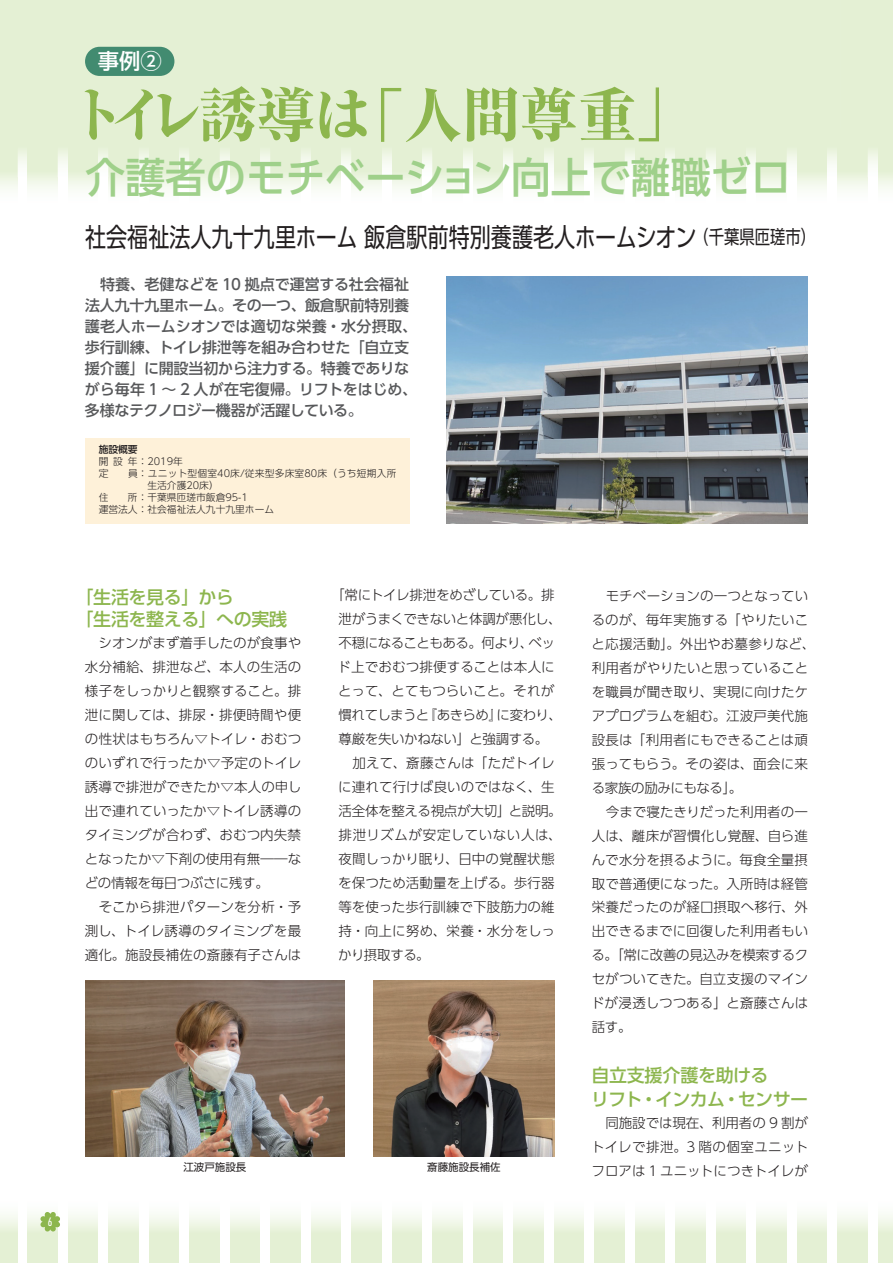
<style>
.page{position:relative;width:893px;height:1263px;background:#fff}
.page>*{position:absolute;margin:0;border:0;box-sizing:border-box;transform-origin:0 0}
.t1{font:800 59.25px "Ryumin Pr 6";letter-spacing:-.045em;color:#8db64e}
.t2{font:500 41.4px "UD Shin Go Pr 6";letter-spacing:-.01em;color:#9fd08a}
.t3{font:26.1px "UD Shin Go Pr 6";color:#231f20;scale:.81 1}
.t4{font:500 21.3px "UD Shin Go Pr 6";color:#fff}
.t5{font:500 18px/21.8px "UD Shin Go Pr 6";letter-spacing:-.02em;color:#8db64e}
.t6{font:500 15px/21px "UD Shin Go Pr 6";letter-spacing:-.01em;color:#57585a}
.t7{font:300 13.5px/24px "UD Shin Go Pr 6";letter-spacing:.005em;color:#231f20}
.t8{font:500 12px "DIN Cond";color:#fff}
.t9{font:10.5px "UD Shin Go Pr 6";color:#231f20}
.t10{font:300 9.75px "UD Shin Go Pr 6";color:#231f20}
.t11{font:300 9.75px "UD Shin Go Pr 6";letter-spacing:.02em;color:#231f20}
.t12{font:500 9.75px "UD Shin Go Pr 6";color:#231f20}
.s1{font-size:18.9px}
</style>
<div class="page">
<img style="left:28px;top:1215px;width:29px;height:48px">
<div style="left:0;top:0;width:893px;height:180px;background:#e4f0d4"></div>
<img style="left:878px;top:0;width:15px;height:64px">
<img style="left:878px;top:129px;width:15px;height:60px">
<img style="left:0;top:129px;width:17px;height:60px">
<img style="left:311px;top:129px;width:30px;height:60px">
<img style="left:635px;top:129px;width:30px;height:60px">
<img style="left:149px;top:129px;width:30px;height:60px">
<img style="left:473px;top:129px;width:30px;height:60px">
<img style="left:797px;top:129px;width:30px;height:60px">
<img style="left:68px;top:129px;width:30px;height:60px">
<img style="left:392px;top:129px;width:30px;height:60px">
<img style="left:716px;top:129px;width:30px;height:60px">
<img style="left:230px;top:129px;width:30px;height:60px">
<img style="left:554px;top:129px;width:30px;height:60px">
<img style="left:28px;top:129px;width:29px;height:60px">
<img style="left:352px;top:129px;width:29px;height:60px">
<img style="left:676px;top:129px;width:29px;height:60px">
<img style="left:190px;top:129px;width:29px;height:60px">
<img style="left:514px;top:129px;width:29px;height:60px">
<img style="left:838px;top:129px;width:29px;height:60px">
<img style="left:109px;top:129px;width:29px;height:60px">
<img style="left:433px;top:129px;width:29px;height:60px">
<img style="left:757px;top:129px;width:29px;height:60px">
<img style="left:271px;top:129px;width:29px;height:60px">
<img style="left:595px;top:129px;width:29px;height:60px">
<svg style="left:40px;top:1212px;width:20px;height:19px"></svg>
<div style="left:85px;top:47px;width:89px;height:29px;background:#428b70;border-radius:15px"></div>
<img style="left:446px;top:277px;width:362px;height:246px">
<div style="left:85px;top:438px;width:324px;height:85px;background:#fef1d9"></div>
<img style="left:85px;top:980px;width:260px;height:176px">
<img style="left:374px;top:980px;width:180px;height:176px">
<p class="t8" style="left:48px;top:1214px;width:6px">6</p>
<h3 class="t4" style="left:98px;top:44px;width:65px">事例②</h3>
<h1 class="t1" style="left:67px;top:68px;width:630px">トイレ誘導は「人間尊重」</h1>
<h2 class="t2" style="left:85px;top:144px;width:707px">介護者のモチベーション向上で離職ゼロ</h2>
<h3 class="t3" style="left:85px;top:216px;width:904px">社会福祉法人九十九里ホーム 飯倉駅前特別養護老人ホームシオン<span class="s1">（千葉県匝瑳市）</span></h3>
<p class="t6" style="left:85px;top:273px;width:334px">　特養、老健などを 10 拠点で運営する社会福祉法人九十九里ホーム。その一つ、飯倉駅前特別養護老人ホームシオンでは適切な栄養・水分摂取、歩行訓練、トイレ排泄等を組み合わせた「自立支援介護」に開設当初から注力する。特養でありながら毎年 1 ～ 2 人が在宅復帰。リフトをはじめ、多様なテクノロジー機器が活躍している。</p>
<p class="t12" style="left:99px;top:441px;width:40px">施設概要</p>
<p class="t10" style="left:99px;top:453px;width:86px">開設年：2019年</p>
<p class="t11" style="left:99px;top:465px;width:299px">定　　員：ユニット型個室40床/従来型多床室80床（うち短期入所</p>
<p class="t10" style="left:147px;top:477px;width:73px">生活介護20床）</p>
<p class="t10" style="left:99px;top:489px;width:151px">住　　所：千葉県匝瑳市飯倉95-1</p>
<p class="t10" style="left:99px;top:501px;width:177px">運営法人：社会福祉法人九十九里ホーム</p>
<p class="t7" style="left:338px;top:583px;width:226px;text-indent:-6px">「常にトイレ排泄をめざしている。排泄がうまくできないと体調が悪化し、不穏になることもある。何より、ベッド上でおむつ排便することは本人にとって、とてもつらいこと。それが慣れてしまうと『あきらめ』に変わり、尊厳を失いかねない」と強調する。　加えて、斎藤さんは「ただトイレに連れて行けば良いのではなく、生活全体を整える視点が大切」と説明。排泄リズムが安定していない人は、夜間しっかり眠り、日中の覚醒状態を保つため活動量を上げる。歩行器等を使った歩行訓練で下肢筋力の維持・向上に努め、栄養・水分をしっかり摂取する。</p>
<p class="t7" style="left:591px;top:583px;width:226px">　モチベーションの一つとなっているのが、毎年実施する「やりたいこと応援活動」。外出やお墓参りなど、利用者がやりたいと思っていることを職員が聞き取り、実現に向けたケアプログラムを組む。江波戸美代施設長は「利用者にもできることは頑張ってもらう。その姿は、面会に来る家族の励みにもなる」。<br>　今まで寝たきりだった利用者の一人は、離床が習慣化し覚醒、自ら進んで水分を摂るように。毎食全量摂取で普通便になった。入所時は経管栄養だったのが経口摂取へ移行、外出できるまでに回復した利用者もいる。「常に改善の見込みを模索するクセがついてきた。自立支援のマインドが浸透しつつある」と斎藤さんは話す。</p>
<h3 class="t5" style="left:591px;top:1062px;width:218px;line-height:24px">自立支援介護を助ける<br>リフト・インカム・センサー</h3>
<p class="t7" style="left:591px;top:1110px;width:219px;text-align:justify">　同施設では現在、利用者の 9 割がトイレで排泄。3 階の個室ユニットフロアは 1 ユニットにつきトイレが</p>
<h3 class="t5" style="left:75px;top:586px;width:213px">「生活を見る」から<br>「生活を整える」への実践</h3>
<p class="t7" style="left:85px;top:631px;width:218px">　シオンがまず着手したのが食事や水分補給、排泄など、本人の生活の様子をしっかりと観察すること。排泄に関しては、排尿・排便時間や便の性状はもちろん▽トイレ・おむつのいずれで行ったか▽予定のトイレ誘導で排泄ができたか▽本人の申し出で連れていったか▽トイレ誘導のタイミングが合わず、おむつ内失禁となったか▽下剤の使用有無――などの情報を毎日つぶさに残す。<br>　そこから排泄パターンを分析・予測し、トイレ誘導のタイミングを最適化。施設長補佐の斎藤有子さんは</p>
<p class="t9" style="left:183px;top:1159px;width:64px">江波戸施設長</p>
<p class="t9" style="left:427px;top:1159px;width:75px">斎藤施設長補佐</p>
</div>
